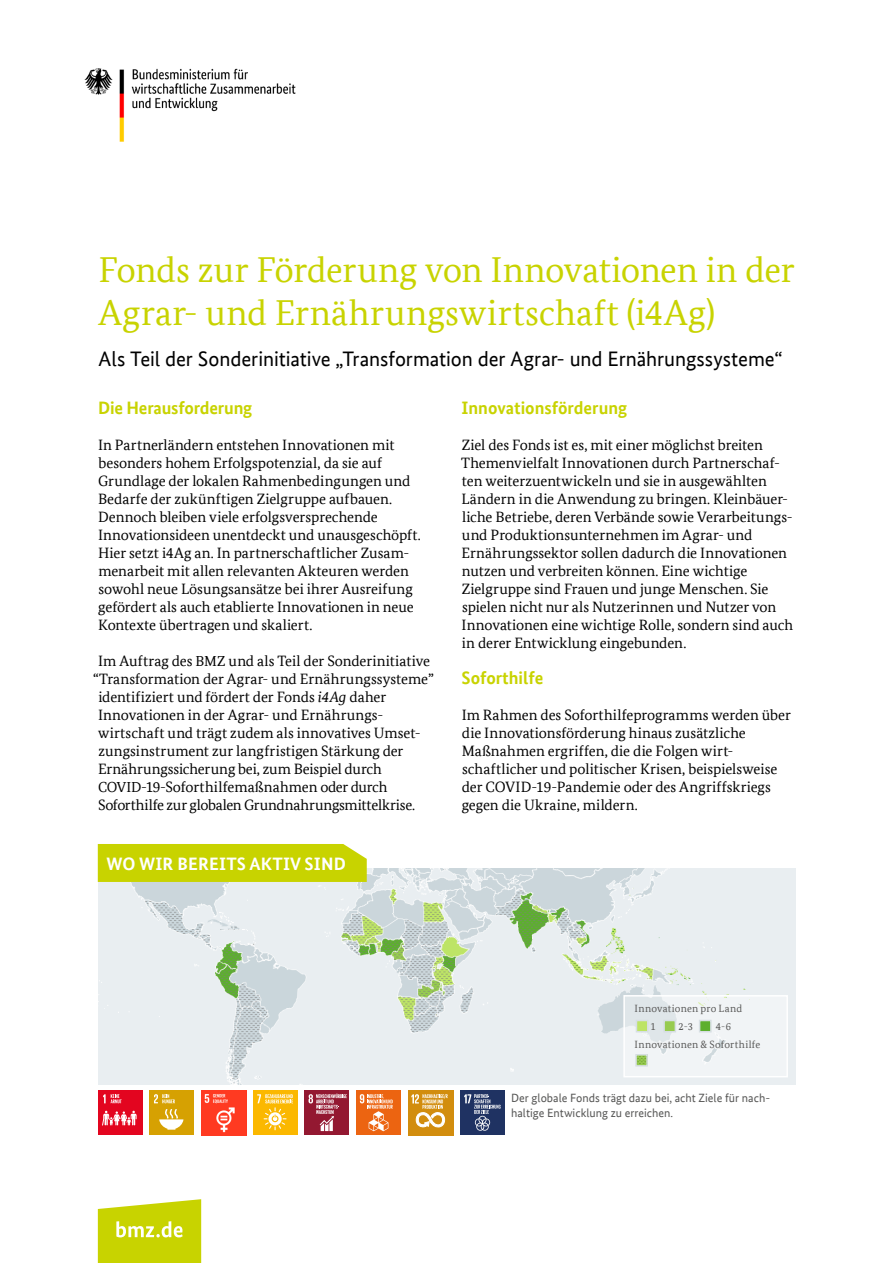
<style>
.page{position:relative;width:893px;height:1263px;background:#fff}
.page>*{position:absolute;margin:0;border:0;box-sizing:border-box;transform-origin:0 0}
.t1{font:36px/43.2px "Bundes Serif Office";letter-spacing:.005em;color:#c8d300}
.t2{font:21px "Bundes Sans Office";letter-spacing:-.005em;color:#000}
.t3{font:700 18px "Bundes Sans Office";letter-spacing:-.005em;color:#c8d300}
.t4{font:700 18px "Bundes Sans Office";letter-spacing:.01em;color:#fff}
.t5{font:15px/18px "Bundes Serif Office";letter-spacing:-.005em;color:#000}
.t6{font:12px/14.4px "Bundes Sans Office";color:#575756}
.t7{font:10.5px/18px "Bundes Serif Office";letter-spacing:.015em;color:#575756}
.s1{font-size:14.55px}
.s2{font-style:italic}
</style>
<div class="page">
<img style="left:84px;top:68px;width:212px;height:74px">
<svg style="left:98px;top:1199px;width:103px;height:64px;background:#cfd924"></svg>
<img style="left:99px;top:868px;width:696px;height:216px">
<div style="left:98px;top:844px;width:269px;height:38px;background:#c8d300"></div>
<div style="left:98px;top:1090px;width:45px;height:45px;background:#e3051f"></div>
<svg style="left:102px;top:1111px;width:35px;height:14px"></svg>
<svg style="left:103px;top:1094px;width:19px;height:9px"></svg>
<div style="left:150px;top:1090px;width:44px;height:45px;background:#d6a102"></div>
<svg style="left:159px;top:1109px;width:24px;height:21px"></svg>
<svg style="left:154px;top:1094px;width:21px;height:9px"></svg>
<img style="left:202px;top:1090px;width:44px;height:45px">
<div style="left:253px;top:1090px;width:44px;height:45px;background:#fbb800"></div>
<svg style="left:257px;top:1094px;width:36px;height:36px"></svg>
<div style="left:304px;top:1090px;width:45px;height:45px;background:#931831"></div>
<svg style="left:308px;top:1094px;width:39px;height:37px"></svg>
<div style="left:356px;top:1090px;width:45px;height:45px;background:#ec6411"></div>
<svg style="left:360px;top:1094px;width:33px;height:37px"></svg>
<div style="left:408px;top:1090px;width:45px;height:46px;background:#d28d0e"></div>
<svg style="left:411px;top:1094px;width:37px;height:33px"></svg>
<div style="left:460px;top:1090px;width:45px;height:45px;background:#1f3262"></div>
<svg style="left:464px;top:1094px;width:37px;height:37px"></svg>
<div style="left:624px;top:996px;width:163px;height:81px;background:linear-gradient(to right,#e9eef0,#f3f6f8)"></div>
<div style="left:623px;top:995px;width:165px;height:82px;border:2px solid #fff"></div>
<div style="left:636px;top:1020px;width:12px;height:12px;background:#bde466;border:2px solid #d7dfe3"></div>
<div style="left:663px;top:1020px;width:13px;height:12px;background:#97cb4f;border:2px solid #d7dfe3"></div>
<div style="left:699px;top:1020px;width:13px;height:12px;background:#5daf2f;border:2px solid #d7dfe3"></div>
<svg style="left:638px;top:1057px;width:7px;height:6px"></svg>
<div style="left:635px;top:1054px;width:13px;height:12px;border:2px solid #d7dfe3"></div>
<h1 class="t1" style="left:99px;top:248px;width:698px">Fonds zur Förderung von Innovationen in der<br>Agrar- und Ernährungswirtschaft (i4Ag)</h1>
<h2 class="t2" style="left:99px;top:347px;width:686px">Als Teil der Sonderinitiative „Transformation der Agrar- und Ernährungssysteme“</h2>
<p class="t3" style="left:98px;top:397px;width:156px">Die Herausforderung</p>
<p class="t5" style="left:98px;top:436px;width:324px">In Partnerländern entstehen Innovationen mit besonders hohem Erfolgspotenzial, da sie auf Grundlage der lokalen Rahmenbedingungen und Bedarfe der zukünftigen Zielgruppe aufbauen.<br>Dennoch bleiben viele erfolgsversprechende Innovationsideen unentdeckt und unausgeschöpft.<br>Hier setzt i4Ag an. In partnerschaftlicher Zusam&shy;menarbeit mit allen relevanten Akteuren werden sowohl neue Lösungsansätze bei ihrer Ausreifung gefördert als auch etablierte Innovationen in neue Kontexte übertragen und skaliert.</p>
<p class="t5" style="left:98px;top:652px;width:334px">Im Auftrag des <span class="s1">BMZ</span> und als Teil der Sonderinitiative</p>
<p class="t5" style="left:93px;top:670px;width:342px">“Transformation der Agrar- und Ernährungssysteme”</p>
<p class="t5" style="left:98px;top:688px;width:289px">identifiziert und fördert der Fonds <span class="s2">i4Ag</span> daher</p>
<p class="t5" style="left:98px;top:706px;width:287px">Innovationen in der Agrar- und Ernährungs-</p>
<p class="t5" style="left:98px;top:724px;width:324px">wirtschaft und trägt zudem als innovatives Umset-</p>
<p class="t5" style="left:98px;top:742px;width:306px">zungsinstrument zur langfristigen Stärkung der</p>
<p class="t5" style="left:98px;top:760px;width:285px">Ernährungssicherung bei, zum Beispiel durch</p>
<p class="t5" style="left:98px;top:778px;width:291px"><span class="s1">COVID</span>-19-Soforthilfemaßnahmen oder durch</p>
<p class="t5" style="left:98px;top:796px;width:318px">Soforthilfe zur globalen Grundnahrungsmittelkrise.</p>
<p class="t4" style="left:106px;top:853px;width:241px">WO WIR BEREITS AKTIV SIND</p>
<p class="t3" style="left:461px;top:397px;width:167px">Innovationsförderung</p>
<p class="t5" style="left:461px;top:436px;width:333px">Ziel des Fonds ist es, mit einer möglichst breiten Themenvielfalt Innovationen durch Partnerschaf&shy;ten weiterzuentwickeln und sie in ausgewählten Ländern in die Anwendung zu bringen. Kleinbäuer&shy;liche Betriebe, deren Verbände sowie Verarbeitungs&shy;und Produktionsunternehmen im Agrar- und Ernährungssektor sollen dadurch die Innovationen nutzen und verbreiten können. Eine wichtige Zielgruppe sind Frauen und junge Menschen. Sie spielen nicht nur als Nutzerinnen und Nutzer von Innovationen eine wichtige Rolle, sondern sind auch in derer Entwicklung eingebunden.</p>
<p class="t3" style="left:462px;top:667px;width:83px">Soforthilfe</p>
<p class="t5" style="left:462px;top:706px;width:331px">Im Rahmen des Soforthilfeprogramms werden über die Innovationsförderung hinaus zusätzliche Maßnahmen ergriffen, die die Folgen wirt&shy;schaftlicher und politischer Krisen, beispielsweise der COVID-19-Pandemie oder des Angriffskriegs gegen die Ukraine, mildern.</p>
<p class="t7" style="left:651px;top:999px;width:93px;text-indent:-16px">Innovationen pro Land<br>1</p>
<p class="t7" style="left:635px;top:1017px;width:127px;text-indent:81px">4-6<br>Innovationen &amp; Soforthilfe</p>
<p class="t7" style="left:679px;top:1017px;width:16px">2-3</p>
<p class="t6" style="left:511px;top:1091px;width:261px">Der globale Fonds trägt dazu bei, acht Ziele für nach&shy;haltige Entwicklung zu erreichen.</p>
</div>
